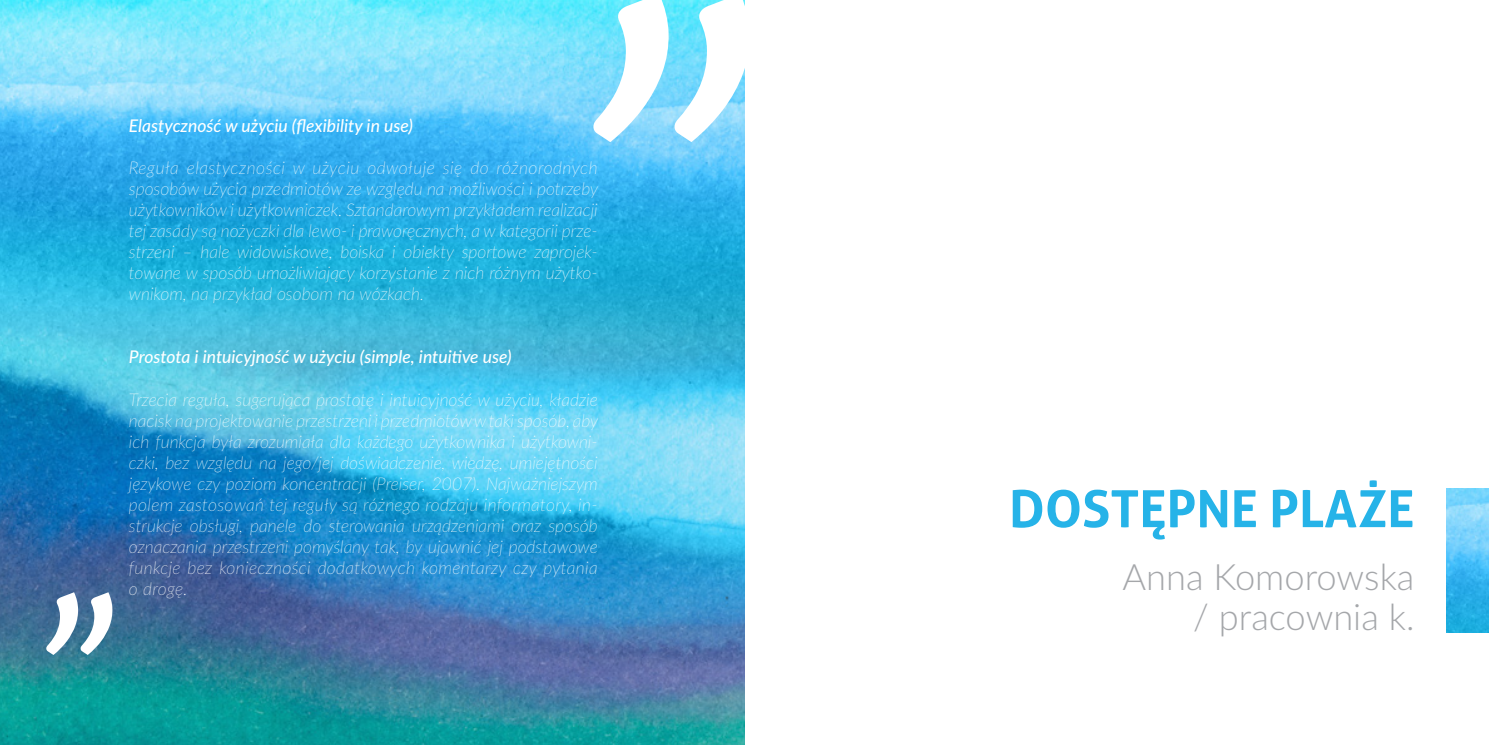
<style>
.page{position:relative;width:1489px;height:745px;background:#fff}
.page>*{position:absolute;margin:0;border:0;box-sizing:border-box;transform-origin:0 0}
.tytuł_rozdzialu{font:700 51.25px "Aller";color:#26b3e8}
.podtytuł_rozdzialu{font:300 36.25px "Lato";color:#a5a7aa}
.cytat_3{font:italic 100 17.5px/21px "Lato";color:#fff;text-align:justify}
.cytat_3-2{font:italic 500 17.5px "Lato";color:#fff}
</style>
<div class="page">
<img style="left:0;top:0;width:744px;height:744px">
<img style="left:1446px;top:488px;width:42px;height:144px">
<svg style="left:46px;top:592px;width:66px;height:62px"></svg>
<svg style="left:593px;top:0;width:152px;height:142px"></svg>
<p class="cytat_3-2" style="left:129px;top:113px;width:285px">Elastyczność w użyciu (flexibility in use)</p>
<p class="cytat_3" style="left:129px;top:157px;width:470px">Reguła elastyczności w użyciu odwołuje się do różnorodnych sposobów użycia przedmiotów ze względu na możliwości i potrzeby użytkowników i użytkowniczek. Sztandarowym przykładem realizacji tej zasady są nożyczki dla lewo- i praworęcznych, a w kategorii prze&shy;strzeni – hale widowiskowe, boiska i obiekty sportowe zaprojek&shy;towane w sposób umożliwiający korzystanie z nich różnym użytko&shy;wnikom, na przykład osobom na wózkach.</p>
<p class="cytat_3-2" style="left:129px;top:344px;width:384px">Prostota i intuicyjność w użyciu (simple, intuitive use)</p>
<p class="cytat_3" style="left:129px;top:388px;width:470px">Trzecia reguła, sugerująca prostotę i intuicyjność w użyciu, kładzie nacisk na projektowanie przestrzeni i przedmiotów w taki sposób, aby ich funkcja była zrozumiała dla każdego użytkownika i użytkowni&shy;czki, bez względu na jego/jej doświadczenie, wiedzę, umiejętności językowe czy poziom koncentracji (Preiser, 2007). Najważniejszym polem zastosowań tej reguły są różnego rodzaju informatory, in&shy;strukcje obsługi, panele do sterowania urządzeniami oraz sposób oznaczania przestrzeni pomyślany tak, by ujawnić jej podstawowe funkcje bez konieczności dodatkowych komentarzy czy pytania o drogę.</p>
<p class="tytuł_rozdzialu" style="left:1008px;top:477px;width:407px">DOSTĘPNE PLAŻE</p>
<p class="podtytuł_rozdzialu" style="left:1122px;top:551px;width:293px">Anna Komorowska</p>
<p class="podtytuł_rozdzialu" style="left:1193px;top:591px;width:223px">/ pracownia k.</p>
</div>
